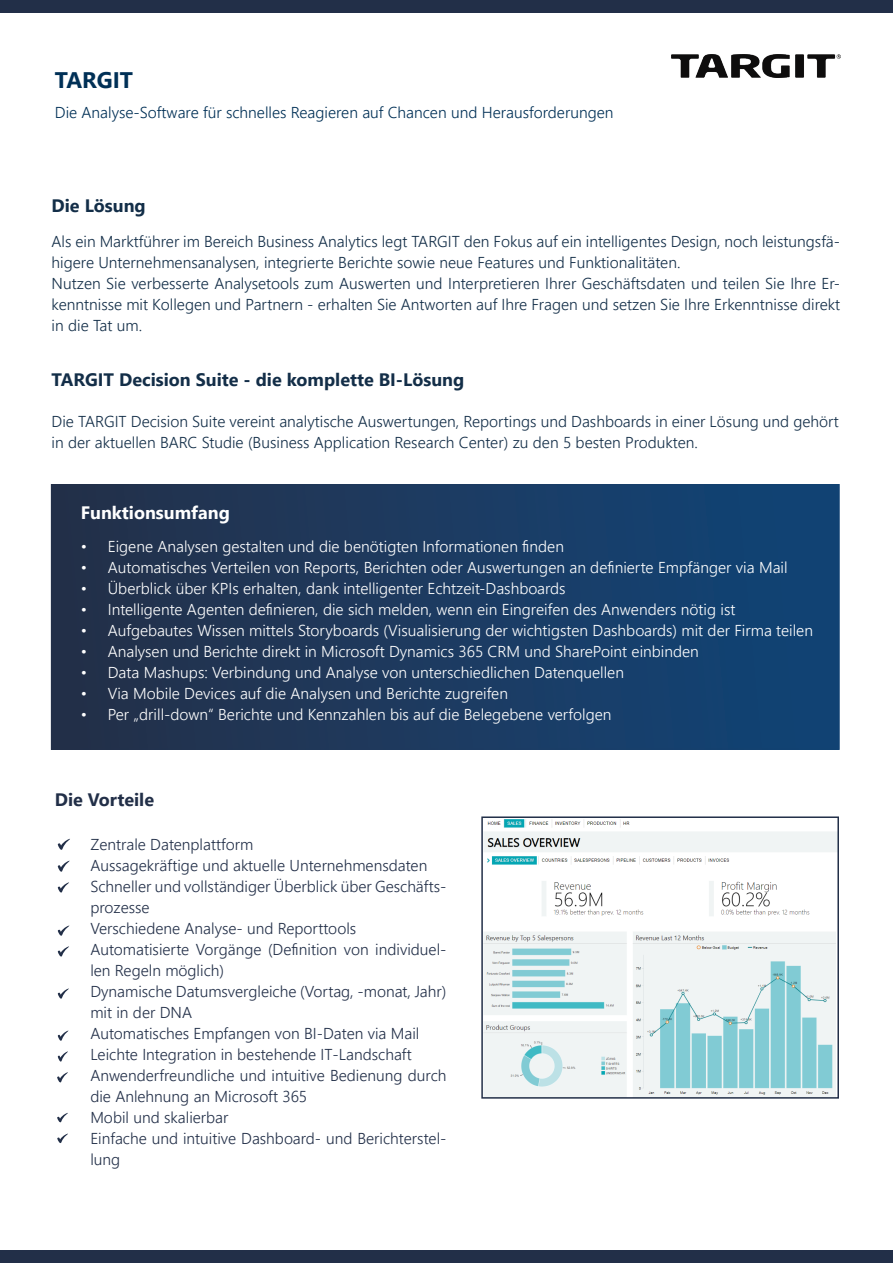
<style>
.page{position:relative;width:893px;height:1263px;background:#fff}
.page>*{position:absolute;margin:0;border:0;box-sizing:border-box;transform-origin:0 0}
.t1{font:700 22.5px "Segoe UI";color:#003056}
.t2{font:700 18px "Segoe UI";color:#132e48}
.t3{font:700 18px "Segoe UI";color:#fff}
.t4{font:700 18px "Segoe UI";color:#222f48}
.t5{font:300 15.75px "Segoe UI";color:#fff}
.t6{font:300 15.75px/21px "Segoe UI";color:#132e48}
.t7{font:300 15.75px/21px "Segoe UI";color:#222f48}
.t8{font:300 15.75px "Segoe UI";color:#003056}
</style>
<div class="page">
<div style="left:0;top:0;width:893px;height:13px;background:#222f48"></div>
<div style="left:0;top:1250px;width:893px;height:13px;background:#222f48"></div>
<img style="left:672px;top:54px;width:168px;height:24px">
<div style="left:52px;top:485px;width:787px;height:264px;background:linear-gradient(to right,#253049,#114478)"></div>
<svg style="left:58px;top:838px;width:12px;height:12px"></svg>
<svg style="left:58px;top:860px;width:12px;height:12px"></svg>
<svg style="left:58px;top:882px;width:11px;height:11px"></svg>
<svg style="left:58px;top:925px;width:12px;height:11px"></svg>
<svg style="left:58px;top:946px;width:11px;height:11px"></svg>
<svg style="left:58px;top:988px;width:11px;height:11px"></svg>
<svg style="left:58px;top:1030px;width:11px;height:11px"></svg>
<svg style="left:58px;top:1051px;width:10px;height:11px"></svg>
<svg style="left:57px;top:1072px;width:11px;height:11px"></svg>
<img style="left:484px;top:819px;width:352px;height:277px">
<div style="left:481px;top:816px;width:358px;height:283px;border:2px solid #222f48"></div>
<svg style="left:57px;top:1112px;width:11px;height:11px"></svg>
<svg style="left:57px;top:1133px;width:11px;height:10px"></svg>
<h1 class="t1" style="left:55px;top:58px;width:80px">TARGIT</h1>
<p class="t8" style="left:55px;top:97px;width:560px">Die Analyse-Software für schnelles Reagieren auf Chancen und Herausforderungen</p>
<p class="t2" style="left:52px;top:189px;width:96px">Die Lösung</p>
<p class="t6" style="left:52px;top:229px;width:790px">Als ein Marktführer im Bereich Business Analytics legt TARGIT den Fokus auf ein intelligentes Design, noch leistungsfä&shy;higere Unternehmensanalysen, integrierte Berichte sowie neue Features und Funktionalitäten.<br>Nutzen Sie verbesserte Analysetools zum Auswerten und Interpretieren Ihrer Geschäftsdaten und teilen Sie Ihre Er&shy;kenntnisse mit Kollegen und Partnern - erhalten Sie Antworten auf Ihre Fragen und setzen Sie Ihre Erkenntnisse direkt in die Tat um.</p>
<p class="t2" style="left:52px;top:363px;width:414px">TARGIT Decision Suite - die komplette BI-Lösung</p>
<p class="t6" style="left:52px;top:409px;width:789px">Die TARGIT Decision Suite vereint analytische Auswertungen, Reportings und Dashboards in einer Lösung und gehört in der aktuellen BARC Studie (Business Application Research Center) zu den 5 besten Produkten.</p>
<p class="t3" style="left:81px;top:495px;width:151px">Funktionsumfang</p>
<p class="t5" style="left:81px;top:531px;width:485px">• Eigene Analysen gestalten und die benötigten Informationen finden</p>
<p class="t5" style="left:81px;top:552px;width:708px">• Automatisches Verteilen von Reports, Berichten oder Auswertungen an definierte Empfänger via Mail</p>
<p class="t5" style="left:81px;top:573px;width:486px">• Überblick über KPIs erhalten, dank intelligenter Echtzeit-Dashboards</p>
<p class="t5" style="left:81px;top:594px;width:656px">• Intelligente Agenten definieren, die sich melden, wenn ein Eingreifen des Anwenders nötig ist</p>
<p class="t5" style="left:81px;top:615px;width:734px">• Aufgebautes Wissen mittels Storyboards (Visualisierung der wichtigsten Dashboards) mit der Firma teilen</p>
<p class="t5" style="left:81px;top:636px;width:620px">• Analysen und Berichte direkt in Microsoft Dynamics 365 CRM und SharePoint einbinden</p>
<p class="t5" style="left:81px;top:657px;width:545px">• Data Mashups: Verbindung und Analyse von unterschiedlichen Datenquellen</p>
<p class="t5" style="left:81px;top:678px;width:429px">• Via Mobile Devices auf die Analysen und Berichte zugreifen</p>
<p class="t5" style="left:81px;top:699px;width:532px">• Per „drill-down“ Berichte und Kennzahlen bis auf die Belegebene verfolgen</p>
<p class="t4" style="left:55px;top:783px;width:101px">Die Vorteile</p>
<p class="t7" style="left:90px;top:833px;width:358px">Zentrale Datenplattform<br>Aussagekräftige und aktuelle Unternehmensdaten Schneller und vollständiger Überblick über Geschäfts&shy;prozesse<br>Verschiedene Analyse- und Reporttools Automatisierte Vorgänge (Definition von individuel&shy;len Regeln möglich)<br>Dynamische Datumsvergleiche (Vortag, -monat, Jahr) mit in der DNA<br>Automatisches Empfangen von BI-Daten via Mail Leichte Integration in bestehende IT-Landschaft Anwenderfreundliche und intuitive Bedienung durch die Anlehnung an Microsoft 365<br>Mobil und skalierbar<br>Einfache und intuitive Dashboard- und Berichterstel&shy;lung</p>
</div>
